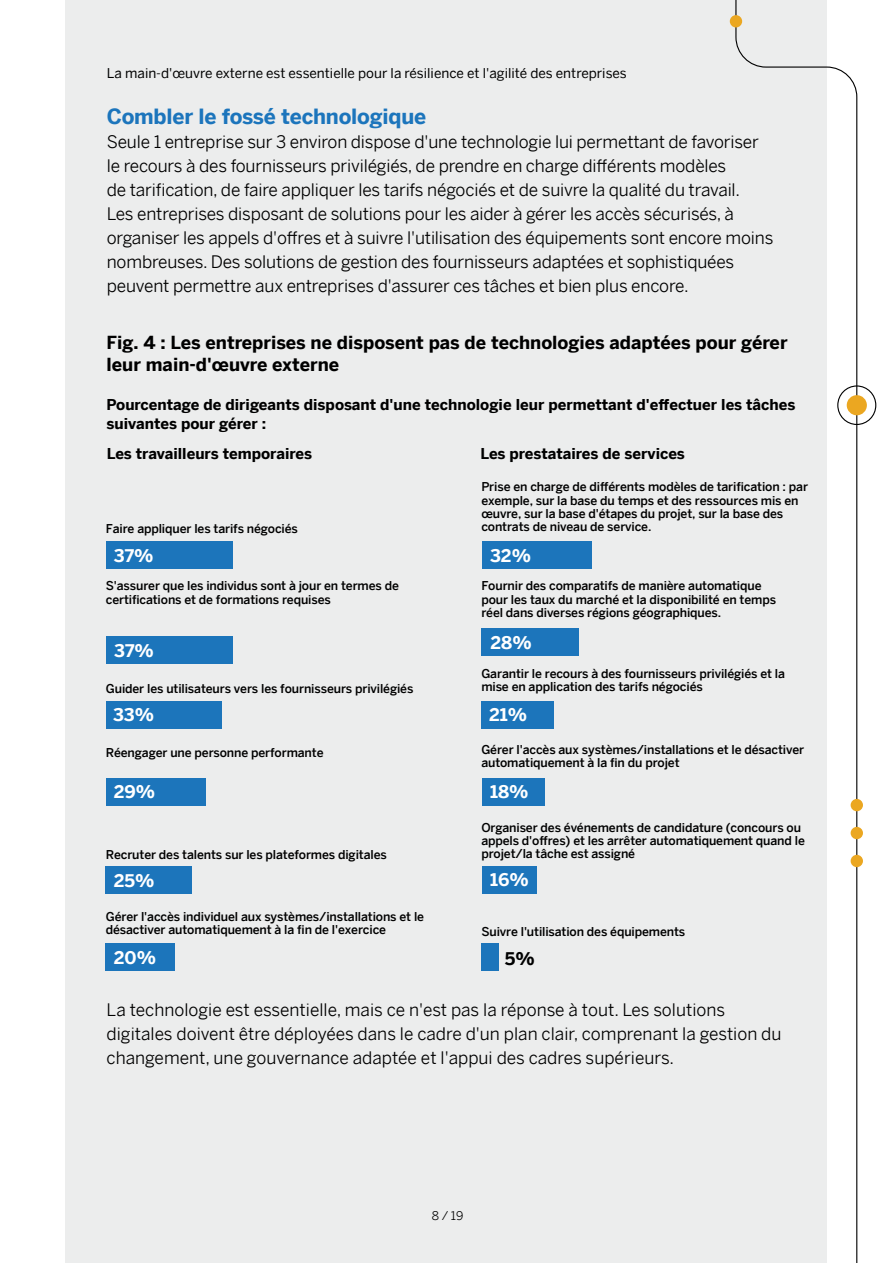
<style>
.page{position:relative;width:893px;height:1263px;background:#fff}
.page>*{position:absolute;margin:0;border:0;box-sizing:border-box;transform-origin:0 0}
.t1{font:700 21px "Benton Sans";letter-spacing:-.01em;color:#1c75bc}
.t2{font:700 18px/22.5px "Benton Sans";color:#000}
.t3{font:700 17.4px "Benton Sans";color:#fff}
.t4{font:700 17.4px "Benton Sans";color:#000}
.t5{font:17.25px/24px "Benton Sans";letter-spacing:-.01em;color:#000}
.t6{font:700 15px/18.8px "Benton Sans";color:#000}
.t7{font:13.5px "Benton Sans";color:#000}
.t8{font:500 12.15px/13.4px "Benton Sans";letter-spacing:-.01em;color:#000}
.t9{font:12px "Benton Sans";color:#000}
</style>
<div class="page">
<div style="left:66px;top:0;width:761px;height:1263px;background:#eceded"></div>
<div style="left:106px;top:944px;width:69px;height:27px;background:#1c75bb"></div>
<div style="left:106px;top:867px;width:86px;height:27px;background:#1c75bb"></div>
<div style="left:106px;top:778px;width:99px;height:27px;background:#1c75bb"></div>
<div style="left:106px;top:701px;width:115px;height:27px;background:#1c75bb"></div>
<div style="left:106px;top:637px;width:126px;height:27px;background:#1c75bb"></div>
<div style="left:482px;top:944px;width:17px;height:27px;background:#1c75bb"></div>
<div style="left:482px;top:867px;width:55px;height:27px;background:#1c75bb"></div>
<div style="left:482px;top:778px;width:63px;height:27px;background:#1c75bb"></div>
<div style="left:482px;top:701px;width:72px;height:27px;background:#1c75bb"></div>
<div style="left:482px;top:629px;width:97px;height:27px;background:#1c75bb"></div>
<div style="left:482px;top:541px;width:110px;height:27px;background:#1c75bb"></div>
<div style="left:106px;top:541px;width:126px;height:27px;background:#1c75bb"></div>
<svg style="left:735px;top:0;width:123px;height:1263px"></svg>
<div style="left:851px;top:855px;width:12px;height:12px;background:#eba721;border-radius:50%"></div>
<div style="left:851px;top:827px;width:12px;height:12px;background:#eba721;border-radius:50%"></div>
<div style="left:851px;top:799px;width:12px;height:12px;background:#eba721;border-radius:50%"></div>
<div style="left:730px;top:15px;width:12px;height:12px;background:#eba721;border-radius:50%"></div>
<div style="left:847px;top:395px;width:20px;height:20px;background:#eba721;border-radius:50%"></div>
<div style="left:837px;top:385px;width:39px;height:40px;border:1px solid #000;border-radius:50%"></div>
<p class="t7" style="left:107px;top:61px;width:521px">La main-d'œuvre externe est essentielle pour la résilience et l'agilité des entreprises</p>
<h1 class="t1" style="left:107px;top:98px;width:321px">Combler le fossé technologique</h1>
<p class="t5" style="left:107px;top:128px;width:668px">Seule 1 entreprise sur 3 environ dispose d'une technologie lui permettant de favoriser le recours à des fournisseurs privilégiés, de prendre en charge différents modèles<br>de tarification, de faire appliquer les tarifs négociés et de suivre la qualité du travail.<br>Les entreprises disposant de solutions pour les aider à gérer les accès sécurisés, à organiser les appels d'offres et à suivre l'utilisation des équipements sont encore moins nombreuses. Des solutions de gestion des fournisseurs adaptées et sophistiquées peuvent permettre aux entreprises d'assurer ces tâches et bien plus encore.</p>
<h2 class="t2" style="left:107px;top:329px;width:682px">Fig. 4 : Les entreprises ne disposent pas de technologies adaptées pour gérer leur main-d'œuvre externe</h2>
<p class="t6" style="left:107px;top:394px;width:690px">Pourcentage de dirigeants disposant d'une technologie leur permettant d'effectuer les tâches suivantes pour gérer :</p>
<p class="t6" style="left:107px;top:443px;width:207px">Les travailleurs temporaires</p>
<p class="t6" style="left:480px;top:443px;width:206px">Les prestataires de services</p>
<p class="t8" style="left:106px;top:521px;width:194px">Faire appliquer les tarifs négociés</p>
<h3 class="t3" style="left:114px;top:543px;width:41px">37%</h3>
<p class="t8" style="left:106px;top:578px;width:295px">S'assurer que les individus sont à jour en termes de certifications et de formations requises</p>
<h3 class="t3" style="left:114px;top:638px;width:41px">37%</h3>
<p class="t8" style="left:106px;top:680px;width:309px">Guider les utilisateurs vers les fournisseurs privilégiés</p>
<h3 class="t3" style="left:113px;top:702px;width:43px">33%</h3>
<p class="t8" style="left:106px;top:745px;width:219px">Réengager une personne performante</p>
<h3 class="t3" style="left:114px;top:778px;width:43px">29%</h3>
<p class="t8" style="left:106px;top:847px;width:282px">Recruter des talents sur les plateformes digitales</p>
<h3 class="t3" style="left:114px;top:868px;width:42px">25%</h3>
<p class="t8" style="left:106px;top:908px;width:320px">Gérer l'accès individuel aux systèmes/installations et le désactiver automatiquement à la fin de l'exercice</p>
<h3 class="t3" style="left:114px;top:945px;width:44px">20%</h3>
<p class="t8" style="left:481px;top:479px;width:328px">Prise en charge de différents modèles de tarification : par exemple, sur la base du temps et des ressources mis en œuvre, sur la base d'étapes du projet, sur la base des contrats de niveau de service.</p>
<h3 class="t3" style="left:490px;top:542px;width:42px">32%</h3>
<p class="t8" style="left:481px;top:578px;width:296px">Fournir des comparatifs de manière automatique pour les taux du marché et la disponibilité en temps réel dans diverses régions géographiques.</p>
<h3 class="t3" style="left:490px;top:630px;width:43px">28%</h3>
<p class="t8" style="left:481px;top:665px;width:305px">Garantir le recours à des fournisseurs privilégiés et la mise en application des tarifs négociés</p>
<h3 class="t3" style="left:489px;top:701px;width:40px">21%</h3>
<p class="t8" style="left:481px;top:741px;width:324px">Gérer l'accès aux systèmes/installations et le désactiver automatiquement à la fin du projet</p>
<h3 class="t3" style="left:490px;top:779px;width:40px">18%</h3>
<p class="t8" style="left:481px;top:819px;width:325px">Organiser des événements de candidature (concours ou appels d'offres) et les arrêter automatiquement quand le projet/la tâche est assigné</p>
<h3 class="t3" style="left:490px;top:867px;width:40px">16%</h3>
<p class="t8" style="left:481px;top:923px;width:205px">Suivre l'utilisation des équipements</p>
<h3 class="t4" style="left:505px;top:945px;width:31px">5%</h3>
<p class="t5" style="left:107px;top:995px;width:676px">La technologie est essentielle, mais ce n'est pas la réponse à tout. Les solutions digitales doivent être déployées dans le cadre d'un plan clair, comprenant la gestion du changement, une gouvernance adaptée et l'appui des cadres supérieurs.</p>
<p class="t9" style="left:432px;top:1206px;width:33px">8 / 19</p>
</div>
